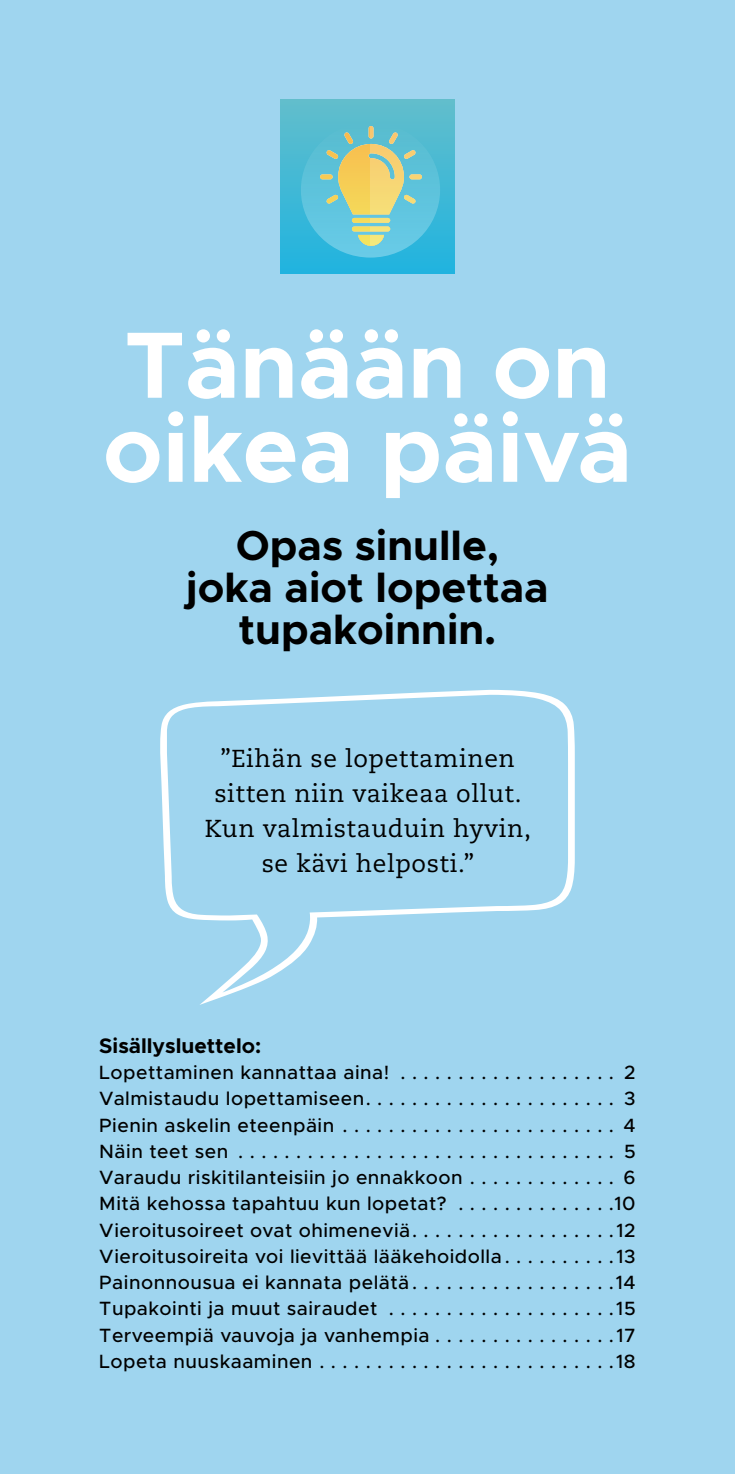
<style>
.page{position:relative;width:735px;height:1474px;background:#fff}
.page>*{position:absolute;margin:0;border:0;box-sizing:border-box;transform-origin:0 0}
.Otsikko1{font:700 94.5px/84px "Metropolis";color:#fff}
.Ots2{font:700 42px "Metropolis";color:#000}
.Sitaatti{font:24.5px "Caecilia LT Std";letter-spacing:.025em;color:#000}
.Ots2-2{font:700 21px "Metropolis";color:#000}
.Leipis{font:500 19.25px "Metropolis";letter-spacing:.025em;color:#000}
</style>
<div class="page">
<div style="left:0;top:0;width:734px;height:1473px;background:#9fd5ef"></div>
<div style="left:280px;top:99px;width:174px;height:174px;background:linear-gradient(to bottom,#62becc,#21b4df)"></div>
<div style="left:301px;top:122px;width:139px;height:135px;background:#5ec3dc;border-radius:50%"></div>
<svg style="left:320px;top:126px;width:50px;height:120px"></svg>
<svg style="left:370px;top:126px;width:52px;height:120px"></svg>
<svg style="left:160px;top:690px;width:414px;height:314px"></svg>
<p class="Otsikko1" style="left:103px;top:323px;width:530px">Tänään on oikea päivä</p>
<p class="Ots2" style="left:235px;top:519px;width:265px">Opas sinulle,</p>
<p class="Ots2" style="left:186px;top:561px;width:363px">joka aiot lopettaa</p>
<p class="Ots2" style="left:238px;top:603px;width:259px">tupakoinnin.</p>
<p class="Sitaatti" style="left:220px;top:744px;width:296px">”Eihän se lopettaminen</p>
<p class="Sitaatti" style="left:214px;top:779px;width:308px">sitten niin vaikeaa ollut.</p>
<p class="Sitaatti" style="left:205px;top:814px;width:327px">Kun valmistauduin hyvin,</p>
<p class="Sitaatti" style="left:261px;top:849px;width:214px">se kävi helposti.”</p>
<p class="Ots2-2" style="left:99px;top:1032px;width:163px">Sisällysluettelo:</p>
<p class="Leipis" style="left:99px;top:1060px;width:537px">Lopettaminen kannattaa aina! . . . . . . . . . . . . . . . . . . . 2</p>
<p class="Leipis" style="left:99px;top:1086px;width:537px">Valmistaudu lopettamiseen . . . . . . . . . . . . . . . . . . . . . . 3</p>
<p class="Leipis" style="left:99px;top:1112px;width:537px">Pienin askelin eteenpäin . . . . . . . . . . . . . . . . . . . . . . . . 4</p>
<p class="Leipis" style="left:99px;top:1139px;width:537px">Näin teet sen . . . . . . . . . . . . . . . . . . . . . . . . . . . . . . . . . 5</p>
<p class="Leipis" style="left:99px;top:1165px;width:537px">Varaudu riskitilanteisiin jo ennakkoon . . . . . . . . . . . . . 6</p>
<p class="Leipis" style="left:99px;top:1191px;width:537px">Mitä kehossa tapahtuu kun lopetat? . . . . . . . . . . . . . 10</p>
<p class="Leipis" style="left:99px;top:1217px;width:537px">Vieroitusoireet ovat ohimeneviä . . . . . . . . . . . . . . . . . 12</p>
<p class="Leipis" style="left:99px;top:1244px;width:537px">Vieroitusoireita voi lievittää lääkehoidolla . . . . . . . . . 13</p>
<p class="Leipis" style="left:99px;top:1270px;width:537px">Painonnousua ei kannata pelätä . . . . . . . . . . . . . . . . . 14</p>
<p class="Leipis" style="left:99px;top:1296px;width:537px">Tupakointi ja muut sairaudet . . . . . . . . . . . . . . . . . . . 15</p>
<p class="Leipis" style="left:99px;top:1322px;width:537px">Terveempiä vauvoja ja vanhempia . . . . . . . . . . . . . . . 17</p>
<p class="Leipis" style="left:99px;top:1349px;width:537px">Lopeta nuuskaaminen . . . . . . . . . . . . . . . . . . . . . . . . . 18</p>
</div>
